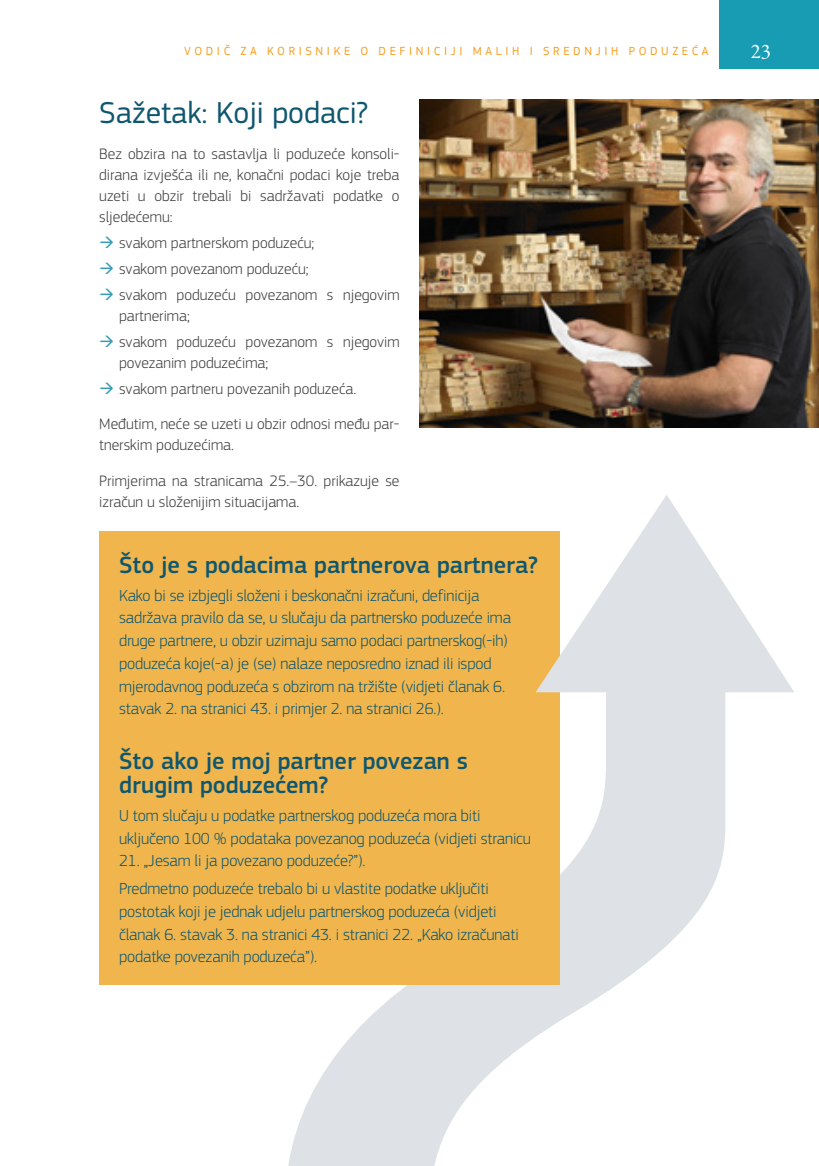
<style>
.page{position:relative;width:819px;height:1166px;background:#fff}
.page>*{position:absolute;margin:0;border:0;box-sizing:border-box;transform-origin:0 0}
.title_2{font:31.5px "EC Square Sans Pro";color:#0f576f}
.box_title_bis{font:500 24.5px/24.5px "EC Square Sans Pro";color:#0f576f}
.box_title{font:500 24.5px "EC Square Sans Pro";color:#0f576f}
.t1{font:21px "Garamond Premr Pro";color:#fff}
.box_body{font:300 16.62px/22.8px "EC Square Sans Pro";letter-spacing:-.01em;color:#0f576f}
.body{font:300 15.75px/21px "EC Square Sans Pro";color:#3e3e3f}
.t2{font:12.25px "EC Square Sans Pro";letter-spacing:.295em;color:#f89c1c}
.s1{color:#399cb7}
</style>
<div class="page">
<div style="left:719px;top:0;width:100px;height:68px;background:#179cb4"></div>
<svg style="left:288px;top:495px;width:506px;height:671px"></svg>
<img style="left:419px;top:99px;width:400px;height:328px">
<div style="left:99px;top:531px;width:460px;height:454px;background:#f0b54d"></div>
<svg style="left:536px;top:654px;width:24px;height:38px"></svg>
<p class="t2" style="left:184px;top:44px;width:114px">VODI Č ZA KORISNI</p>
<p class="t2" style="left:333px;top:44px;width:55px">K E O DEFINICI</p>
<p class="t2" style="left:451px;top:44px;width:54px">JI MALIH</p>
<p class="t2" style="left:530px;top:44px;width:10px">ISREDN</p>
<p class="t2" style="left:595px;top:44px;width:18px">J IHP</p>
<p class="t2" style="left:638px;top:44px;width:71px">ODU ZE ĆA</p>
<p class="t1" style="left:750px;top:39px;width:22px">23</p>
<p class="title_2" style="left:99px;top:94px;width:270px">SAŽETAK: KOJI PODACI?</p>
<p class="body" style="left:99px;top:143px;width:302px;text-align:justify">Bez obzira na to sastavlja li poduzeće konsoli&shy;dirana izvješća ili ne, konačni podaci koje treba uzeti u obzir trebali bi sadržavati podatke o sljedećemu:</p>
<p class="body" style="left:99px;top:232px;width:217px"><span class="s1">→</span> svakom partnerskom poduzeću;</p>
<p class="body" style="left:99px;top:258px;width:211px"><span class="s1">→</span> svakom povezanom poduzeću;</p>
<p class="body" style="left:119px;top:284px;width:282px;text-indent:-20px"><span class="s1">→</span> svakom poduzeću povezanom s njegovim partnerima;</p>
<p class="body" style="left:119px;top:331px;width:282px;text-indent:-20px"><span class="s1">→</span> svakom poduzeću povezanom s njegovim povezanim poduzećima;</p>
<p class="body" style="left:99px;top:378px;width:258px"><span class="s1">→</span> svakom partneru povezanih poduzeća.</p>
<p class="body" style="left:99px;top:414px;width:302px">Međutim, neće se uzeti u obzir odnosi među par&shy;tnerskim poduzećima.</p>
<p class="body" style="left:99px;top:470px;width:302px">Primjerima na stranicama 25.–30. prikazuje se izračun u složenijim situacijama.</p>
<p class="box_title" style="left:119px;top:550px;width:420px">Što je s podacima partnerova partnera?</p>
<p class="box_body" style="left:119px;top:583px;width:393px">Kako bi se izbjegli složeni i beskonačni izračuni, definicija sadržava pravilo da se, u slučaju da partnersko poduzeće ima druge partnere, u obzir uzimaju samo podaci partnerskog(-ih) poduzeća koje(-a) je (se) nalaze neposredno iznad ili ispod mjerodavnog poduzeća s obzirom na tržište (vidjeti članak 6. stavak 2. na stranici 43. i primjer 2. na stranici 26.).</p>
<p class="box_title_bis" style="left:119px;top:749px;width:350px">Što ako je moj partner povezan s drugim poduzećem?</p>
<p class="box_body" style="left:119px;top:804px;width:413px">U tom slučaju u podatke partnerskog poduzeća mora biti uključeno 100 % podataka povezanog poduzeća (vidjeti stranicu</p>
<p class="box_body" style="left:119px;top:849px;width:248px">21. „Jesam li ja povezano poduzeće?”).</p>
<p class="box_body" style="left:119px;top:877px;width:401px">Predmetno poduzeće trebalo bi u vlastite podatke uključiti postotak koji je jednak udjelu partnerskog poduzeća (vidjeti članak 6. stavak 3. na stranici 43. i stranici 22. „Kako izračunati podatke povezanih poduzeća”).</p>
</div>
